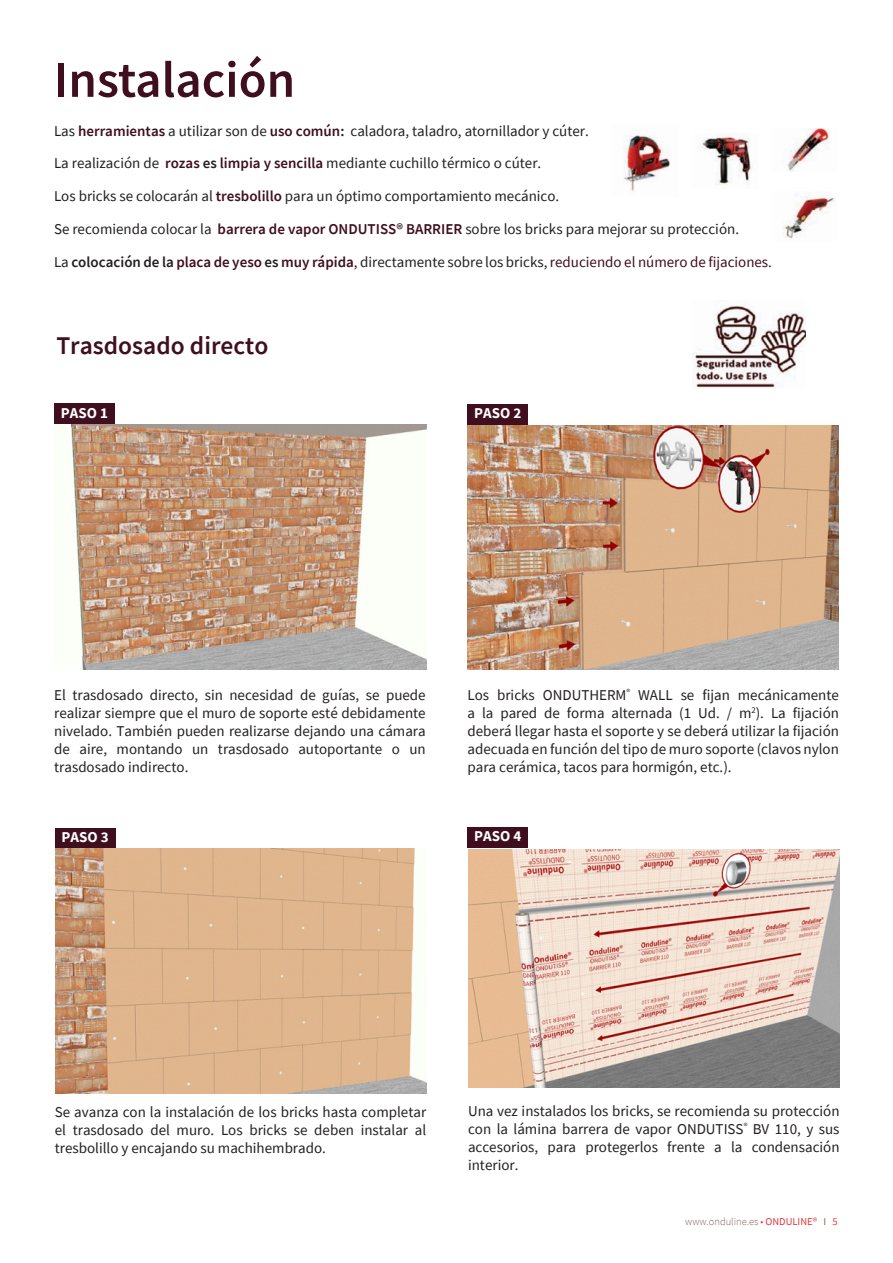
<style>
.page{position:relative;width:893px;height:1263px;background:#fff}
.page>*{position:absolute;margin:0;border:0;box-sizing:border-box;transform-origin:0 0}
.t1{font:600 51px "Source Sans Pro";color:#3f0f1f}
.t2{font:600 25.5px "Source Sans Pro";color:#3f0f1f}
.t3{font:15px/18px "Source Sans Pro";color:#231f20;text-align:justify}
.t4{font:700 15px "Source Sans Pro";color:#fff}
.t5{font:300 10.5px "Source Sans Pro";color:#806361}
.s1{font-weight:600;color:#3f0f1f}
.s2{font-weight:600}
.s3{color:#3f0f1f}
.s4{color:#e1373d}
.s5{font-weight:400;color:#e1373d}
.s6{font-weight:400}
</style>
<div class="page">
<div style="left:54px;top:403px;width:61px;height:21px;background:#3f0f1f"></div>
<div style="left:467px;top:404px;width:61px;height:21px;background:#3f0f1f"></div>
<div style="left:55px;top:828px;width:60px;height:21px;background:#3f0f1f"></div>
<div style="left:467px;top:827px;width:61px;height:21px;background:#3f0f1f"></div>
<img style="left:467px;top:426px;width:372px;height:243px">
<img style="left:70px;top:424px;width:356px;height:245px">
<img style="left:468px;top:849px;width:371px;height:238px">
<img style="left:55px;top:849px;width:372px;height:244px">
<img style="left:623px;top:135px;width:47px;height:57px">
<img style="left:700px;top:133px;width:51px;height:53px">
<img style="left:783px;top:128px;width:47px;height:43px">
<img style="left:783px;top:192px;width:52px;height:47px">
<img style="left:692px;top:304px;width:114px;height:84px">
<h1 class="t1" style="left:54px;top:46px;width:243px">Instalación</h1>
<p class="t3" style="left:54px;top:114px;width:719px;line-height:32.7px;text-align:left">Las <span class="s1">herramientas</span> a utilizar son de <span class="s1">uso común</span><span class="s2">:</span> caladora, taladro, atornillador y cúter.<br>La realización de <span class="s1">rozas</span> <span class="s2">es</span> <span class="s1">limpia y sencilla</span> mediante cuchillo térmico o cúter.<br>Los bricks se colocarán al <span class="s1">tresbolillo</span> para un óptimo comportamiento mecánico.<br>Se recomienda colocar la <span class="s1">barrera de vapor ONDUTISS® BARRIER</span> sobre los bricks para mejorar su protección.<br>La <span class="s2">colocación de la</span> <span class="s1">placa de yeso</span> <span class="s2">es</span> <span class="s1">muy rápida</span>, directamente sobre los bricks, <span class="s3">reduciendo el número de fijaciones</span>.</p>
<h2 class="t2" style="left:56px;top:329px;width:214px">Trasdosado directo</h2>
<p class="t4" style="left:61px;top:402px;width:49px">PASO 1</p>
<p class="t4" style="left:474px;top:403px;width:49px">PASO 2</p>
<p class="t3" style="left:54px;top:686px;width:373px">El trasdosado directo, sin necesidad de guías, se puede realizar siempre que el muro de soporte esté debidamente nivelado. También pueden realizarse dejando una cámara de aire, montando un trasdosado autoportante o un trasdosado indirecto.</p>
<p class="t3" style="left:467px;top:686px;width:373px">Los bricks ONDUTHERM<sup>®</sup> WALL se fijan mecánicamente a la pared de forma alternada (1 Ud. / m<sup>2</sup>). La fijación deberá llegar hasta el soporte y se deberá utilizar la fijación adecuada en función del tipo de muro soporte (clavos nylon para cerámica, tacos para hormigón, etc.).</p>
<p class="t4" style="left:62px;top:827px;width:49px">PASO 3</p>
<p class="t4" style="left:474px;top:826px;width:49px">PASO 4</p>
<p class="t3" style="left:55px;top:1103px;width:373px">Se avanza con la instalación de los bricks hasta completar el trasdosado del muro. Los bricks se deben instalar al tresbolillo y encajando su machihembrado.</p>
<p class="t3" style="left:468px;top:1102px;width:373px">Una vez instalados los bricks, se recomienda su protección con la lámina barrera de vapor ONDUTISS<sup>®</sup> BV 110, y sus accesorios, para protegerlos frente a la condensación interior.</p>
<p class="t5" style="left:685px;top:1215px;width:154px">www.onduline.es <span class="s4">•</span> <span class="s5">ONDULINE®</span> <span class="s6">I</span> <span class="s5">5</span></p>
</div>
